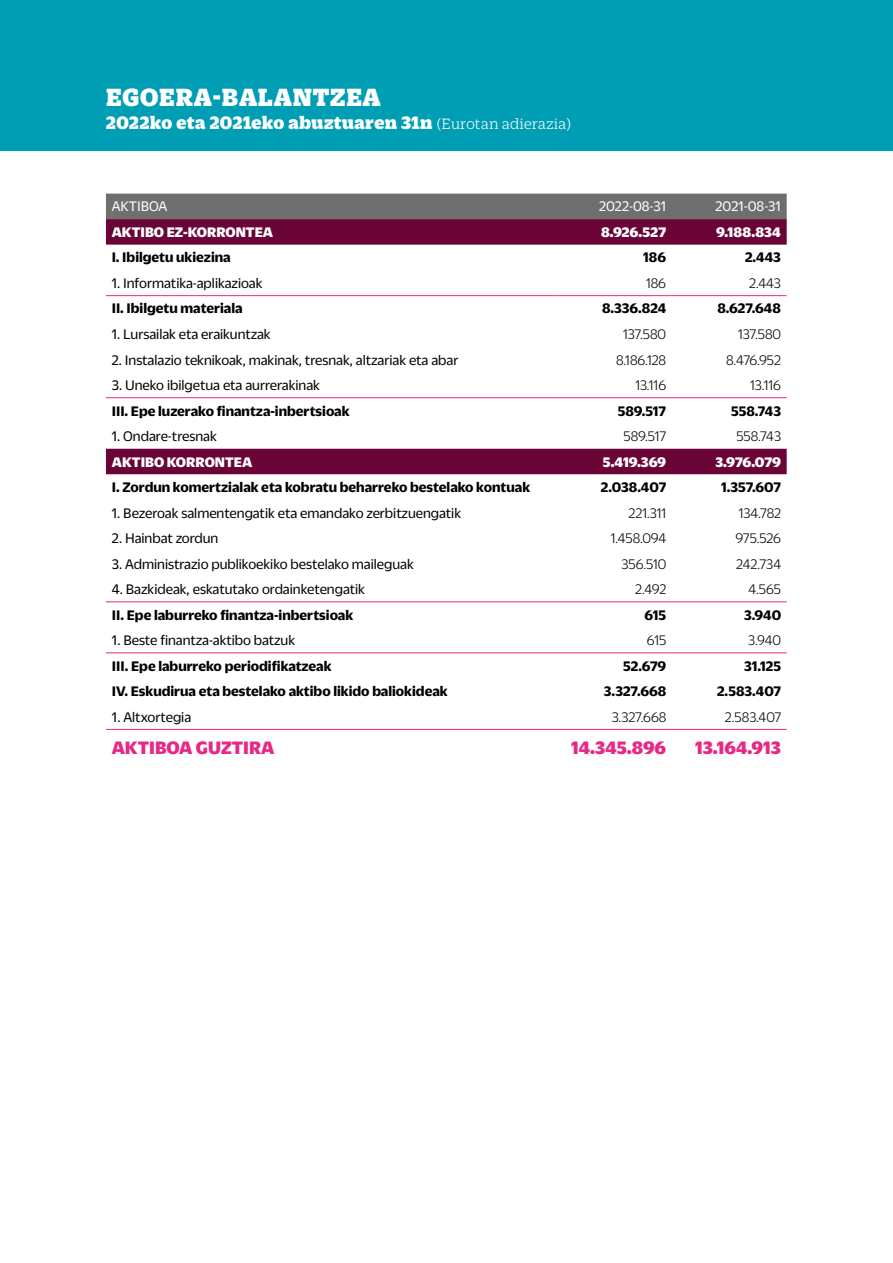
<style>
.page{position:relative;width:893px;height:1263px;background:#fff}
.page>*{position:absolute;margin:0;border:0;box-sizing:border-box;transform-origin:0 0}
.t1{font:800 27px "Duplicate Slab";letter-spacing:.035em;color:#fff}
.t2{font:800 19.5px "Duplicate Slab";letter-spacing:.025em;color:#fff}
.t3{font:800 19.5px "Duplicate Sans";color:#e62984}
.t4{font:15px "Duplicate Sans";color:#000}
.t5{font:700 15px "Duplicate Sans";color:#000}
.t6{font:300 15px "Duplicate Sans";letter-spacing:-.005em;color:#000}
.t7{font:800 15px "Duplicate Sans";color:#fff}
.t8{font:15px "Duplicate Sans";letter-spacing:-.005em;color:#fff}
.s1{font-weight:300;font-size:16.2px}
</style>
<div class="page">
<div style="left:0;top:0;width:893px;height:151px;background:#009eb5"></div>
<svg style="left:106px;top:194px;width:681px;height:51px;background:#6e3a54"></svg>
<div style="left:106px;top:449px;width:681px;height:25px;background:#6a0437"></div>
<hr style="left:106px;top:729px;width:451px;height:1px;background:#e62984">
<hr style="left:557px;top:729px;width:115px;height:1px;background:#e62984">
<hr style="left:672px;top:729px;width:115px;height:1px;background:#e62984">
<hr style="left:106px;top:653px;width:451px;height:1px;background:#e62984">
<hr style="left:557px;top:653px;width:115px;height:1px;background:#e62984">
<hr style="left:672px;top:653px;width:115px;height:1px;background:#e62984">
<hr style="left:106px;top:602px;width:451px;height:1px;background:#e62984">
<hr style="left:557px;top:602px;width:115px;height:1px;background:#e62984">
<hr style="left:672px;top:602px;width:115px;height:1px;background:#e62984">
<hr style="left:106px;top:397px;width:451px;height:1px;background:#e62984">
<hr style="left:557px;top:397px;width:115px;height:1px;background:#e62984">
<hr style="left:672px;top:397px;width:115px;height:1px;background:#e62984">
<hr style="left:106px;top:295px;width:451px;height:1px;background:#e62984">
<hr style="left:557px;top:295px;width:115px;height:1px;background:#e62984">
<hr style="left:672px;top:295px;width:115px;height:1px;background:#e62984">
<h1 class="t1" style="left:106px;top:78px;width:276px">EGOERA-BALANTZEA</h1>
<h2 class="t2" style="left:106px;top:109px;width:466px">2022ko eta 2021eko abuztuaren 31n <span class="s1">(Eurotan adierazia)</span></h2>
<p class="t8" style="left:112px;top:197px;width:57px">AKTIBOA</p>
<p class="t8" style="left:599px;top:197px;width:68px">2022-08-31</p>
<p class="t8" style="left:716px;top:197px;width:67px">2021-08-31</p>
<p class="t7" style="left:112px;top:222px;width:163px">AKTIBO EZ-KORRONTEA</p>
<p class="t7" style="left:601px;top:222px;width:67px">8.926.527</p>
<p class="t7" style="left:716px;top:222px;width:66px">9.188.834</p>
<p class="t5" style="left:112px;top:247px;width:121px">I. Ibilgetu ukiezina</p>
<p class="t5" style="left:643px;top:247px;width:24px">186</p>
<p class="t5" style="left:745px;top:247px;width:37px">2.443</p>
<p class="t4" style="left:112px;top:273px;width:152px">1. Informatika-aplikazioak</p>
<p class="t6" style="left:646px;top:274px;width:22px">186</p>
<p class="t6" style="left:749px;top:274px;width:33px">2.443</p>
<p class="t5" style="left:112px;top:298px;width:132px">II. Ibilgetu materiala</p>
<p class="t5" style="left:602px;top:298px;width:66px">8.336.824</p>
<p class="t5" style="left:717px;top:298px;width:65px">8.627.648</p>
<p class="t4" style="left:112px;top:324px;width:160px">1. Lursailak eta eraikuntzak</p>
<p class="t6" style="left:623px;top:325px;width:44px">137.580</p>
<p class="t6" style="left:738px;top:325px;width:44px">137.580</p>
<p class="t4" style="left:112px;top:350px;width:348px">2. Instalazio teknikoak, makinak, tresnak, altzariak eta abar</p>
<p class="t6" style="left:616px;top:350px;width:52px">8.186.128</p>
<p class="t6" style="left:726px;top:350px;width:56px">8.476.952</p>
<p class="t4" style="left:112px;top:375px;width:210px">3. Uneko ibilgetua eta aurrerakinak</p>
<p class="t6" style="left:635px;top:376px;width:32px">13.116</p>
<p class="t6" style="left:750px;top:376px;width:32px">13.116</p>
<p class="t5" style="left:112px;top:400px;width:239px">III. Epe luzerako finantza-inbertsioak</p>
<p class="t5" style="left:618px;top:400px;width:50px">589.517</p>
<p class="t5" style="left:731px;top:400px;width:51px">558.743</p>
<p class="t4" style="left:112px;top:427px;width:107px">1. Ondare-tresnak</p>
<p class="t6" style="left:624px;top:427px;width:44px">589.517</p>
<p class="t6" style="left:736px;top:427px;width:46px">558.743</p>
<p class="t7" style="left:112px;top:451px;width:142px">AKTIBO KORRONTEA</p>
<p class="t7" style="left:603px;top:451px;width:65px">5.419.369</p>
<p class="t7" style="left:715px;top:451px;width:67px">3.976.079</p>
<p class="t5" style="left:112px;top:477px;width:420px">I. Zordun komertzialak eta kobratu beharreko bestelako kontuak</p>
<p class="t5" style="left:601px;top:477px;width:67px">2.038.407</p>
<p class="t5" style="left:721px;top:477px;width:61px">1.357.607</p>
<p class="t4" style="left:112px;top:503px;width:351px">1. Bezeroak salmentengatik eta emandako zerbitzuengatik</p>
<p class="t6" style="left:628px;top:503px;width:39px">221.311</p>
<p class="t6" style="left:739px;top:503px;width:44px">134.782</p>
<p class="t4" style="left:112px;top:529px;width:108px">2. Hainbat zordun</p>
<p class="t6" style="left:611px;top:529px;width:57px">1.458.094</p>
<p class="t6" style="left:735px;top:529px;width:47px">975.526</p>
<p class="t4" style="left:112px;top:554px;width:303px">3. Administrazio publikoekiko bestelako maileguak</p>
<p class="t6" style="left:622px;top:555px;width:46px">356.510</p>
<p class="t6" style="left:736px;top:555px;width:46px">242.734</p>
<p class="t4" style="left:112px;top:580px;width:255px">4. Bazkideak, eskatutako ordainketengatik</p>
<p class="t6" style="left:635px;top:580px;width:33px">2.492</p>
<p class="t6" style="left:749px;top:580px;width:34px">4.565</p>
<p class="t5" style="left:112px;top:605px;width:243px">II. Epe laburreko finantza-inbertsioak</p>
<p class="t5" style="left:644px;top:605px;width:23px">615</p>
<p class="t5" style="left:744px;top:605px;width:39px">3.940</p>
<p class="t4" style="left:112px;top:631px;width:185px">1. Beste finantza-aktibo batzuk</p>
<p class="t6" style="left:647px;top:631px;width:21px">615</p>
<p class="t6" style="left:748px;top:631px;width:34px">3.940</p>
<p class="t5" style="left:112px;top:656px;width:221px">III. Epe laburreko periodifikatzeak</p>
<p class="t5" style="left:623px;top:656px;width:45px">52.679</p>
<p class="t5" style="left:744px;top:656px;width:39px">31.125</p>
<p class="t5" style="left:112px;top:681px;width:337px">IV. Eskudirua eta bestelako aktibo likido baliokideak</p>
<p class="t5" style="left:604px;top:681px;width:64px">3.327.668</p>
<p class="t5" style="left:717px;top:681px;width:66px">2.583.407</p>
<p class="t4" style="left:112px;top:707px;width:81px">1. Altxortegia</p>
<p class="t6" style="left:612px;top:708px;width:56px">3.327.668</p>
<p class="t6" style="left:725px;top:708px;width:58px">2.583.407</p>
<h2 class="t3" style="left:112px;top:734px;width:164px">AKTIBOA GUZTIRA</h2>
<h2 class="t3" style="left:571px;top:734px;width:96px">14.345.896</h2>
<h2 class="t3" style="left:695px;top:734px;width:87px">13.164.913</h2>
</div>
